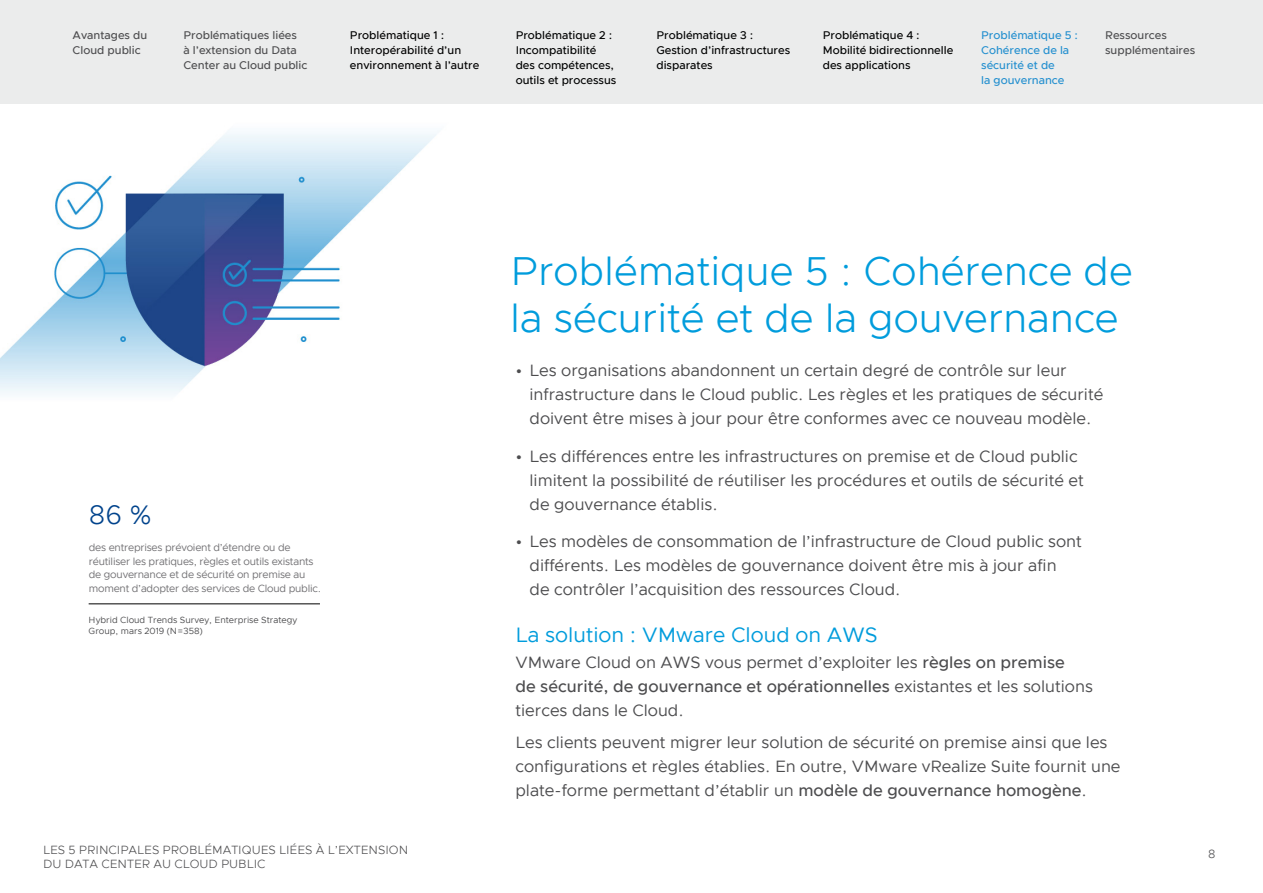
<style>
.page{position:relative;width:1263px;height:893px;background:#fff}
.page>*{position:absolute;margin:0;border:0;box-sizing:border-box;transform-origin:0 0}
.t1{font:300 40.5px/46.5px "Metropolis";color:#009cdc}
.t2{font:300 27px "Metropolis";color:#00438c}
.t3{font:21px "Metropolis";color:#009cdc}
.t4{font:16.5px/24px "Metropolis";color:#4d4d4f}
.t5{font:300 12px/13.5px "Metropolis";color:#4d4d4f}
.t6{font:500 11.25px/15px "Metropolis";color:#000101}
.t7{font:500 11.25px/15px "Metropolis";color:#4d4d4f}
.t8{font:500 11.25px/15px "Metropolis";color:#000}
.t9{font:500 11.25px/15px "Metropolis";color:#238fcf}
.t10{font:10.5px/13.5px "Metropolis";letter-spacing:-.02em;color:#717073}
.t11{font:9px/11.2px "Metropolis";color:#4d4d4f}
.s1{font-weight:500}
</style>
<div class="page">
<img style="left:0;top:103px;width:524px;height:291px">
<hr style="left:89px;top:604px;width:231px;height:1px;background:#000">
<div style="left:0;top:0;width:1263px;height:103px;background:#ebecec"></div>
<p class="t9" style="left:981px;top:28px;width:98px">Problématique 5 :<br>Cohérence de la sécurité et de<br>la gouvernance</p>
<p class="t7" style="left:183px;top:28px;width:125px">Problématiques liées<br>à l’extension du Data<br>Center au Cloud public</p>
<p class="t8" style="left:350px;top:28px;width:131px">Problématique 1 :<br>Interopérabilité d’un environnement à l’autre</p>
<p class="t7" style="left:1105px;top:28px;width:92px">Ressources supplémentaires</p>
<p class="t7" style="left:73px;top:28px;width:76px">Avantages du<br>Cloud public</p>
<p class="t6" style="left:516px;top:28px;width:102px">Problématique 2 :<br>Incompatibilité des compétences, outils et processus</p>
<p class="t6" style="left:656px;top:28px;width:135px">Problématique 3 :<br>Gestion d’infrastructures disparates</p>
<p class="t6" style="left:823px;top:28px;width:132px">Problématique 4 :<br>Mobilité bidirectionnelle des applications</p>
<h2 class="t2" style="left:89px;top:498px;width:64px">86 %</h2>
<p class="t10" style="left:89px;top:541px;width:234px">des entreprises prévoient d’étendre ou de réutiliser les pratiques, règles et outils existants de gouvernance et de sécurité on premise au moment d’adopter des services de Cloud public.</p>
<p class="t11" style="left:89px;top:614px;width:210px">Hybrid Cloud Trends Survey, Enterprise Strategy<br>Group, mars 2019 (N=358)</p>
<p class="t5" style="left:43px;top:843px;width:366px">LES 5 PRINCIPALES PROBLÉMATIQUES LIÉES À L’EXTENSION<br>DU DATA CENTER AU CLOUD PUBLIC</p>
<h1 class="t1" style="left:510px;top:248px;width:624px">Problématique 5 : Cohérence de la sécurité et de la gouvernance</h1>
<p class="t4" style="left:529px;top:359px;width:575px;text-indent:-14px">• Les organisations abandonnent un certain degré de contrôle sur leur infrastructure dans le Cloud public. Les règles et les pratiques de sécurité doivent être mises à jour pour être conformes avec ce nouveau modèle.</p>
<p class="t4" style="left:529px;top:444px;width:556px;text-indent:-14px">• Les différences entre les infrastructures on premise et de Cloud public limitent la possibilité de réutiliser les procédures et outils de sécurité et de gouvernance établis.</p>
<p class="t4" style="left:529px;top:530px;width:554px;text-indent:-14px">• Les modèles de consommation de l’infrastructure de Cloud public sont différents. Les modèles de gouvernance doivent être mis à jour afin<br>de contrôler l’acquisition des ressources Cloud.</p>
<p class="t3" style="left:515px;top:622px;width:364px">La solution : VMware Cloud on AWS</p>
<p class="t4" style="left:515px;top:650px;width:579px">VMware Cloud on AWS vous permet d’exploiter les <span class="s1">règles on premise<br>de sécurité, de gouvernance et opérationnelles</span> existantes et les solutions tierces dans le Cloud.</p>
<p class="t4" style="left:515px;top:730px;width:606px">Les clients peuvent migrer leur solution de sécurité on premise ainsi que les configurations et règles établies. En outre, VMware vRealize Suite fournit une plate-forme permettant d’établir un <span class="s1">modèle de gouvernance homogène</span>.</p>
<p class="t5" style="left:1208px;top:847px;width:9px">8</p>
</div>
